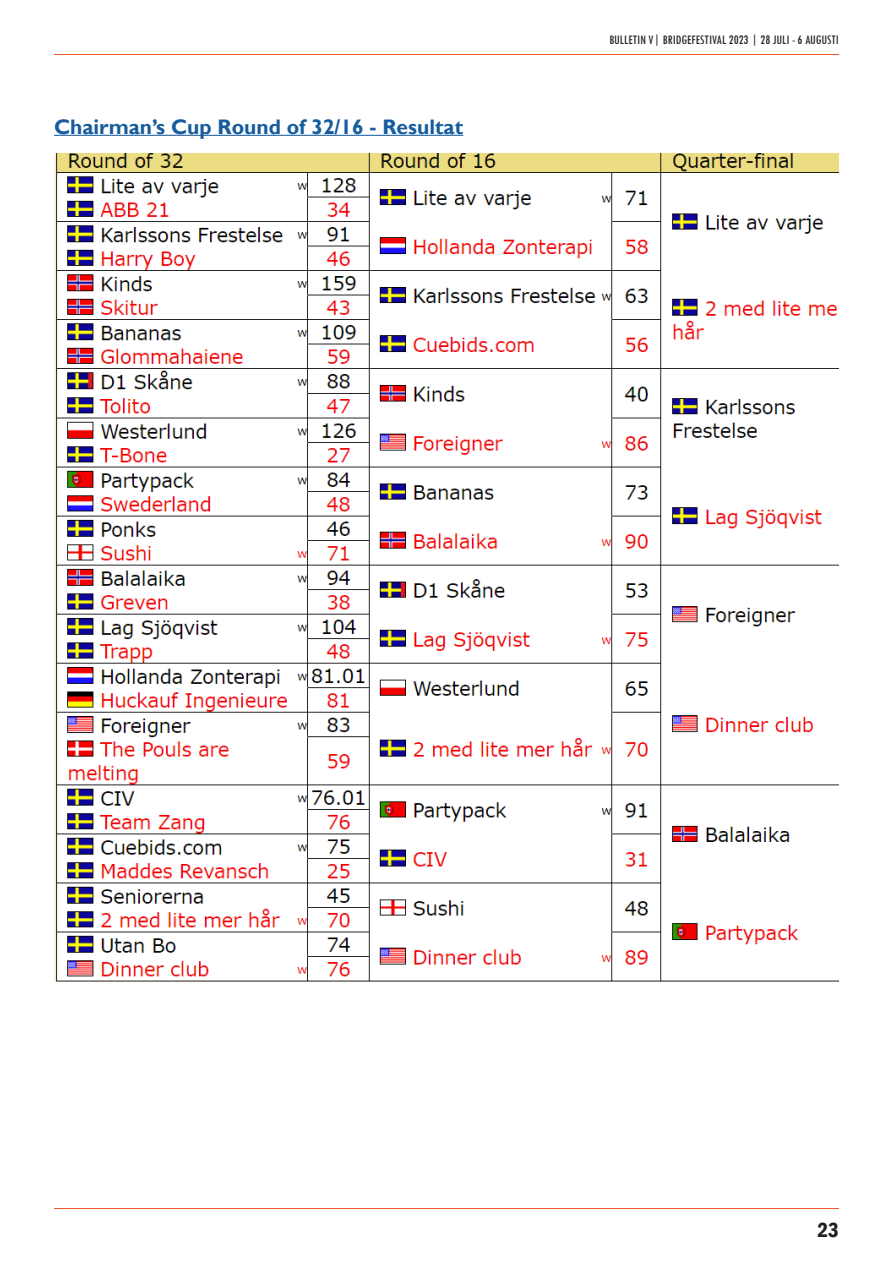
<style>
.page{position:relative;width:893px;height:1263px;background:#fff}
.page>*{position:absolute;margin:0;border:0;box-sizing:border-box;transform-origin:0 0}
.t1{font:700 21px "Gill Sans";color:#175d9e}
.t2{font:600 condensed 21px "Franklin Gothic";color:#231f20}
.t3{font:condensed 13.5px "Tw Cen";color:#231f20}
</style>
<div class="page">
<hr style="left:54px;top:54px;width:785px;height:1px;background:#ef5d2d">
<hr style="left:54px;top:1208px;width:785px;height:1px;background:#ef5d2d">
<hr style="left:54px;top:135px;width:409px;height:1px;background:#175d9e">
<img style="left:54px;top:153px;width:785px;height:237px">
<img style="left:54px;top:390px;width:785px;height:591px">
<p class="t1" style="left:54px;top:114px;width:411px">Chairman’s Cup Round of 32/16 - Resultat</p>
<p class="t3" style="left:610px;top:31px;width:231px">BULLETIN V| BRIDGEFESTIVAL 2023 | 28 JULI - 6 AUGUSTI</p>
<h1 class="t2" style="left:817px;top:1216px;width:23px">23</h1>
</div>
